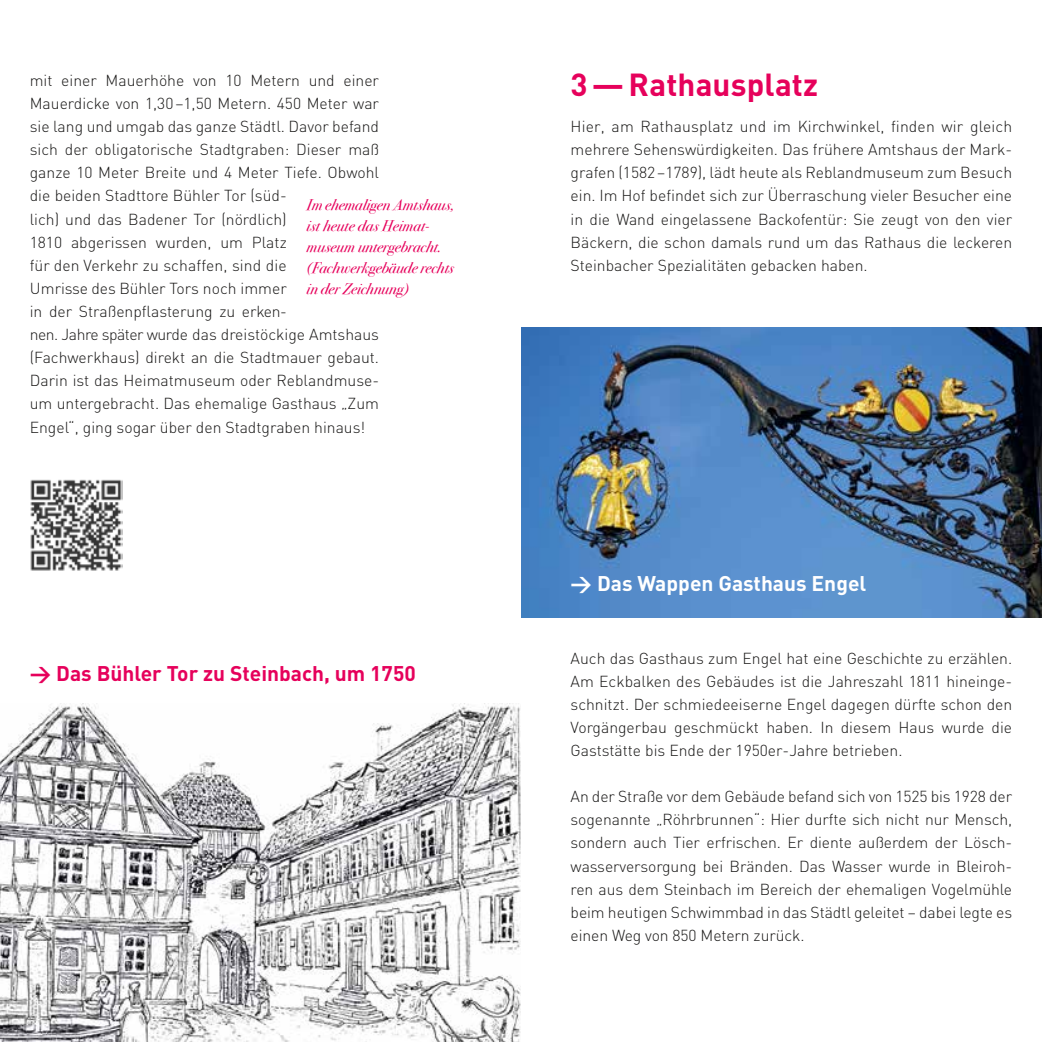
<style>
.page{position:relative;width:1042px;height:1042px;background:#fff}
.page>*{position:absolute;margin:0;border:0;box-sizing:border-box;transform-origin:0 0}
.t1{font:700 31.5px "DIN";letter-spacing:.005em;color:#e6015b}
.t2{font:700 21px "DIN";color:#e6015b}
.t3{font:700 21px "DIN";color:#fff}
.t4{font:300 15.75px/23.1px "DIN";color:#181716;text-align:justify}
.t5{font:italic 15.4px/21px "Bodoni Svty Two ITCTT";color:#e6015b}
</style>
<div class="page">
<img style="left:0;top:703px;width:521px;height:339px">
<img style="left:521px;top:327px;width:521px;height:290px">
<img style="left:30px;top:479px;width:92px;height:92px">
<p class="t4" style="left:30px;top:69px;width:351px;text-align:left">mit einer Mauerhöhe von 10 Metern und einer Mauerdicke von 1,30–1,50 Metern. 450 Meter war sie lang und umgab das ganze Städtl. Davor befand sich der obligatorische Stadtgraben: Dieser maß ganze 10 Meter Breite und 4 Meter Tiefe. Obwohl die beiden Stadttore Bühler Tor (süd-<br>lich) und das Badener Tor (nördlich)<br>1810 abgerissen wurden, um Platz<br>für den Verkehr zu schaffen, sind die<br>Umrisse des Bühler Tors noch immer<br>in der Straßenpflasterung zu erken-<br>nen. Jahre später wurde das dreistöckige Amtshaus (Fachwerkhaus) direkt an die Stadtmauer gebaut.<br>Darin ist das Heimatmuseum oder Reblandmuse&shy;um untergebracht. Das ehemalige Gasthaus „Zum Engel“, ging sogar über den Stadtgraben hinaus!</p>
<p class="t5" style="left:307px;top:193px;width:149px">Im ehemaligen Amtshaus, ist heute das Heimat&shy;museum untergebracht. (Fachwerkgebäude rechts in der Zeichnung)</p>
<h2 class="t2" style="left:30px;top:660px;width:387px">&gt; Das Bühler Tor zu Steinbach, um 1750</h2>
<h1 class="t1" style="left:570px;top:64px;width:249px">3—Rathausplatz</h1>
<p class="t4" style="left:570px;top:115px;width:443px">Hier, am Rathausplatz und im Kirchwinkel, finden wir gleich mehrere Sehenswürdigkeiten. Das frühere Amtshaus der Mark&shy;grafen (1582–1789), lädt heute als Reblandmuseum zum Besuch ein. Im Hof befindet sich zur Überraschung vieler Besucher eine in die Wand eingelassene Backofentür: Sie zeugt von den vier Bäckern, die schon damals rund um das Rathaus die leckeren Steinbacher Spezialitäten gebacken haben.</p>
<h2 class="t3" style="left:570px;top:570px;width:297px">&gt; Das Wappen Gasthaus Engel</h2>
<p class="t4" style="left:570px;top:646px;width:443px">Auch das Gasthaus zum Engel hat eine Geschichte zu erzählen.<br>Am Eckbalken des Gebäudes ist die Jahreszahl 1811 hineinge&shy;schnitzt. Der schmiedeeiserne Engel dagegen dürfte schon den Vorgängerbau geschmückt haben. In diesem Haus wurde die Gaststätte bis Ende der 1950er-Jahre betrieben.</p>
<p class="t4" style="left:570px;top:785px;width:443px">An der Straße vor dem Gebäude befand sich von 1525 bis 1928 der sogenannte „Röhrbrunnen“: Hier durfte sich nicht nur Mensch, sondern auch Tier erfrischen. Er diente außerdem der Lösch&shy;wasserversorgung bei Bränden. Das Wasser wurde in Bleiroh&shy;ren aus dem Steinbach im Bereich der ehemaligen Vogelmühle beim heutigen Schwimmbad in das Städtl geleitet – dabei legte es einen Weg von 850 Metern zurück.</p>
</div>
